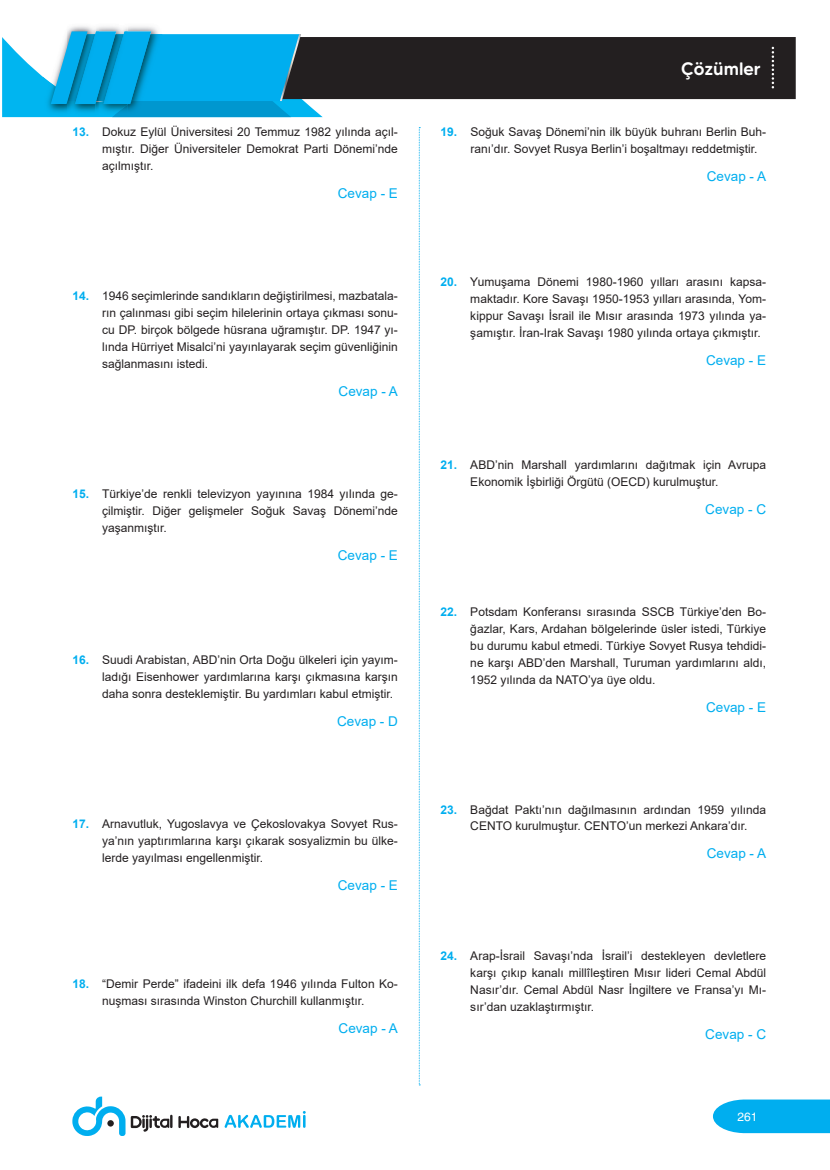
<style>
.page{position:relative;width:830px;height:1170px;background:#fff}
.page>*{position:absolute;margin:0;border:0;box-sizing:border-box;transform-origin:0 0}
.t1{font:500 18px "MADE Tommy Soft";color:#fff}
.CEVAP{font:13.5px "Arial";color:#00aeef}
.t2{font:12px/17px "Arial";color:#231f20;text-align:justify}
.t3{font:12px "yargi Helvetica";color:#fff}
.s1{font-weight:700;color:#00aeef}
</style>
<div class="page">
<svg style="left:713px;top:1099px;width:116px;height:33px;background:#11b3f0"></svg>
<svg style="left:72px;top:1096px;width:53px;height:39px"></svg>
<svg style="left:107px;top:1119px;width:7px;height:7px"></svg>
<svg style="left:224px;top:1111px;width:81px;height:16px"></svg>
<svg style="left:178px;top:1116px;width:40px;height:12px"></svg>
<svg style="left:131px;top:1114px;width:41px;height:17px"></svg>
<svg style="left:418px;top:127px;width:2px;height:958px"></svg>
<div style="left:322px;top:37px;width:473px;height:62px;background:#231f20"></div>
<svg style="left:2px;top:26px;width:320px;height:91px;background:#2babda"></svg>
<svg style="left:771px;top:47px;width:2px;height:41px"></svg>
<p class="t2" style="left:102px;top:124px;width:297px;text-indent:-30px"><span class="s1">13.</span> Dokuz Eylül Üniversitesi 20 Temmuz 1982 yılında açıl&shy;mıştır. Diğer Üniversiteler Demokrat Parti Dönemi’nde açılmıştır.</p>
<p class="CEVAP" style="left:338px;top:184px;width:62px">Cevap - E</p>
<p class="t2" style="left:102px;top:287px;width:297px;text-indent:-30px"><span class="s1">14.</span> 1946 seçimlerinde sandıkların değiştirilmesi, mazbatala&shy;rın çalınması gibi seçim hilelerinin ortaya çıkması sonu&shy;cu DP. birçok bölgede hüsrana uğramıştır. DP. 1947 yı&shy;lında Hürriyet Misalci’ni yayınlayarak seçim güvenliğinin sağlanmasını istedi.</p>
<p class="CEVAP" style="left:338px;top:382px;width:61px">Cevap - A</p>
<p class="t2" style="left:102px;top:485px;width:297px;text-indent:-30px"><span class="s1">15.</span> Türkiye’de renkli televizyon yayınına 1984 yılında ge&shy;çilmiştir. Diğer gelişmeler Soğuk Savaş Dönemi’nde yaşanmıştır.</p>
<p class="CEVAP" style="left:338px;top:545px;width:62px">Cevap - E</p>
<p class="t2" style="left:102px;top:651px;width:297px;text-indent:-30px"><span class="s1">16.</span> Suudi Arabistan, ABD’nin Orta Doğu ülkeleri için yayım&shy;ladığı Eisenhower yardımlarına karşı çıkmasına karşın daha sonra desteklemiştir. Bu yardımları kabul etmiştir.</p>
<p class="CEVAP" style="left:337px;top:712px;width:62px">Cevap - D</p>
<p class="t2" style="left:102px;top:815px;width:297px;text-indent:-30px"><span class="s1">17.</span> Arnavutluk, Yugoslavya ve Çekoslovakya Sovyet Rus&shy;ya’nın yaptırımlarına karşı çıkarak sosyalizmin bu ülke&shy;lerde yayılması engellenmiştir.</p>
<p class="CEVAP" style="left:338px;top:875px;width:62px">Cevap - E</p>
<p class="t2" style="left:72px;top:974px;width:327px;text-align:center"><span class="s1">18.</span> “Demir Perde” ifadeini ilk defa 1946 yılında Fulton Ko&shy;nuşması sırasında Winston Churchill kullanmıştır.</p>
<p class="CEVAP" style="left:338px;top:1018px;width:61px">Cevap - A</p>
<h1 class="t1" style="left:680px;top:57px;width:81px">Çözümler</h1>
<p class="t2" style="left:470px;top:124px;width:297px;text-indent:-30px"><span class="s1">19.</span> Soğuk Savaş Dönemi’nin ilk büyük buhranı Berlin Buh&shy;ranı’dır. Sovyet Rusya Berlin’i boşaltmayı reddetmiştir.</p>
<p class="CEVAP" style="left:706px;top:167px;width:61px">Cevap - A</p>
<p class="t2" style="left:470px;top:273px;width:297px;text-indent:-30px"><span class="s1">20.</span> Yumuşama Dönemi 1980-1960 yılları arasını kapsa&shy;maktadır. Kore Savaşı 1950-1953 yılları arasında, Yom&shy;kippur Savaşı İsrail ile Mısır arasında 1973 yılında ya&shy;şamıştır. İran-Irak Savaşı 1980 yılında ortaya çıkmıştır.</p>
<p class="CEVAP" style="left:705px;top:350px;width:62px">Cevap - E</p>
<p class="t2" style="left:470px;top:456px;width:297px;text-indent:-30px"><span class="s1">21.</span> ABD’nin Marshall yardımlarını dağıtmak için Avrupa<br>Ekonomik İşbirliği Örgütü (OECD) kurulmuştur.</p>
<p class="CEVAP" style="left:705px;top:500px;width:62px">Cevap - C</p>
<p class="t2" style="left:470px;top:603px;width:297px;text-indent:-30px"><span class="s1">22.</span> Potsdam Konferansı sırasında SSCB Türkiye’den Bo&shy;ğazlar, Kars, Ardahan bölgelerinde üsler istedi, Türkiye bu durumu kabul etmedi. Türkiye Sovyet Rusya tehdidi&shy;ne karşı ABD’den Marshall, Turuman yardımlarını aldı, 1952 yılında da NATO’ya üye oldu.</p>
<p class="CEVAP" style="left:705px;top:697px;width:62px">Cevap - E</p>
<p class="t2" style="left:470px;top:800px;width:297px;text-indent:-30px"><span class="s1">23.</span> Bağdat Paktı’nın dağılmasının ardından 1959 yılında<br>CENTO kurulmuştur. CENTO’un merkezi Ankara’dır.</p>
<p class="CEVAP" style="left:706px;top:844px;width:61px">Cevap - A</p>
<p class="t2" style="left:470px;top:947px;width:297px;text-indent:-30px"><span class="s1">24.</span> Arap-İsrail Savaşı’nda İsrail’i destekleyen devletlere karşı çıkıp kanalı millîleştiren Mısır lideri Cemal Abdül Nasır’dır. Cemal Abdül Nasr İngiltere ve Fransa’yı Mı&shy;sır’dan uzaklaştırmıştır.</p>
<p class="CEVAP" style="left:705px;top:1025px;width:62px">Cevap - C</p>
<p class="t3" style="left:737px;top:1109px;width:22px">261</p>
</div>
